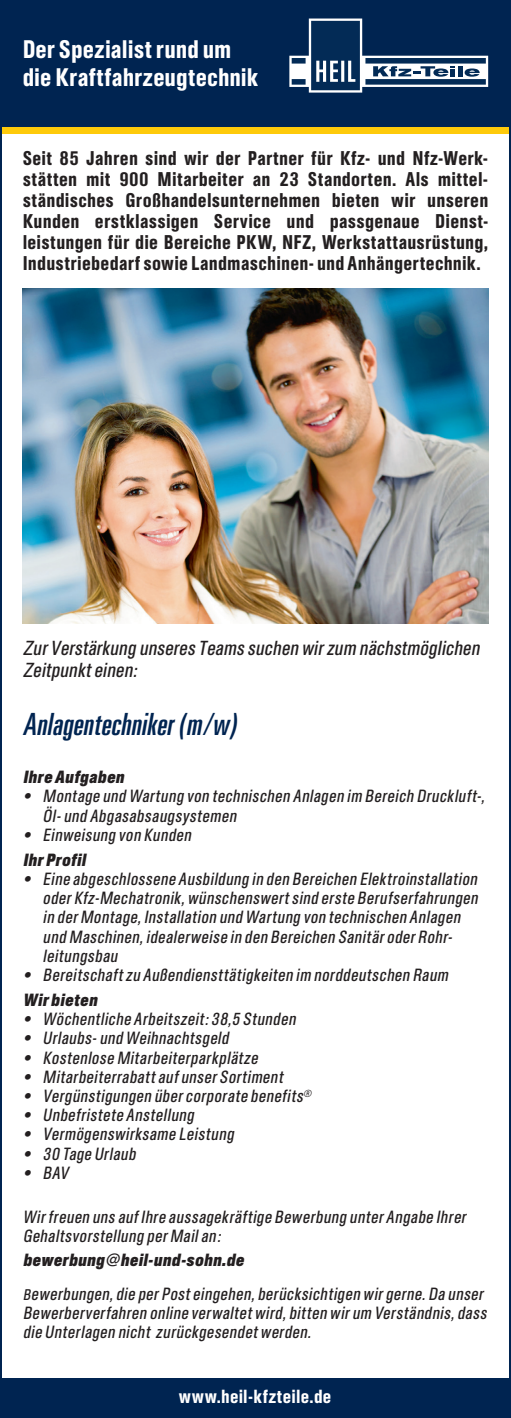
<style>
.page{position:relative;width:511px;height:1418px;background:#fff}
.page>*{position:absolute;margin:0;border:0;box-sizing:border-box;transform-origin:0 0}
.t1{font:italic 30px "Univers SB Ext Con";color:#002451}
.t2{font:23px/28px "Ad Grot Buch SB Med Con";letter-spacing:.005em;color:#fff}
.t3{font:italic 18.4px/22px "Ad Grot Buch SB Con";color:#231f20}
.t4{font:18px/21px "Ad Grot Buch SB Med Con";letter-spacing:.015em;color:#231f20;text-align:justify}
.t5{font:17.2px "Ad Grot Buch SB Med Con";letter-spacing:.015em;color:#fff}
.t6{font:italic 16px/19.2px "Ad Grot Buch SB Con";color:#231f20}
.t7{font:italic 16px "Ad Grot Buch SB Bol Con";color:#231f20}
.s1{font-size:14px}
</style>
<div class="page">
<div style="left:0;top:127px;width:510px;height:7px;background:#feca0a"></div>
<div style="left:0;top:1378px;width:510px;height:39px;background:#002451"></div>
<div style="left:0;top:0;width:510px;height:127px;background:#002451"></div>
<svg style="left:289px;top:19px;width:198px;height:74px"></svg>
<img style="left:23px;top:288px;width:465px;height:335px">
<h2 class="t2" style="left:23px;top:35px;width:237px">Der Spezialist rund um die Kraftfahrzeugtechnik</h2>
<p class="t4" style="left:23px;top:147px;width:466px">Seit 85 Jahren sind wir der Partner für Kfz- und Nfz-Werk&shy;stätten mit 900 Mitarbeiter an 23 Standorten. Als mittel&shy;ständisches Großhandelsunternehmen bieten wir unseren Kunden erstklassigen Service und passgenaue Dienst&shy;leistungen für die Bereiche PKW, NFZ, Werkstattausrüstung, Industriebedarf sowie Landmaschinen- und Anhängertechnik.</p>
<p class="t3" style="left:23px;top:636px;width:462px">ZurVerstärkung unseres Teams suchen wirzum nächstmöglichen<br>Zeitpunkteinen:</p>
<h1 class="t1" style="left:23px;top:705px;width:221px">Anlagentechniker(m/w)</h1>
<p class="t7" style="left:23px;top:767px;width:106px">Ihre Aufgaben</p>
<p class="t6" style="left:43px;top:786px;width:446px;text-indent:-20px">• Montage und Wartung von technischen Anlagen im Bereich Druckluft-,<br>Öl-und Abgasabsaugsystemen</p>
<p class="t6" style="left:23px;top:825px;width:173px">• Einweisung von Kunden</p>
<p class="t7" style="left:23px;top:849px;width:68px">IhrProfil</p>
<p class="t6" style="left:43px;top:869px;width:440px;text-indent:-20px">• Eine abgeschlossene Ausbildung in den Bereichen Elektroinstallation oderKfz-Mechatronik,wünschenswertsind erste Berufserfahrungen in derMontage,Installation und Wartung von technischen Anlagen und Maschinen,idealerweise in den Bereichen SanitäroderRohr&shy;leitungsbau</p>
<p class="t6" style="left:23px;top:965px;width:430px">• Bereitschaftzu Außendiensttätigkeiten im norddeutschen Raum</p>
<p class="t7" style="left:23px;top:989px;width:79px">Wirbieten</p>
<p class="t6" style="left:23px;top:1009px;width:278px">• Wöchentliche Arbeitszeit:38,5 Stunden</p>
<p class="t6" style="left:23px;top:1028px;width:211px">• Urlaubs-und Weihnachtsgeld</p>
<p class="t6" style="left:23px;top:1047px;width:240px">• Kostenlose Mitarbeiterparkplätze</p>
<p class="t6" style="left:23px;top:1066px;width:265px">• MitarbeiterrabattaufunserSortiment</p>
<p class="t6" style="left:23px;top:1086px;width:292px">• Vergünstigungen übercorporate benefits<sup>®</sup></p>
<p class="t6" style="left:23px;top:1105px;width:176px">• Unbefristete Anstellung</p>
<p class="t6" style="left:23px;top:1124px;width:216px">• Vermögenswirksame Leistung</p>
<p class="t6" style="left:23px;top:1143px;width:118px">• 30 Tage Urlaub</p>
<p class="t6" style="left:23px;top:1162px;width:50px">• BAV</p>
<p class="t6" style="left:23px;top:1206px;width:448px">Wirfreuen uns aufIhre aussagekräftige Bewerbung unterAngabe Ihrer<br>Gehaltsvorstellung perMailan:</p>
<p class="t7" style="left:23px;top:1249px;width:226px">bewerbung@heil-und-sohn.de</p>
<p class="t6" style="left:23px;top:1283px;width:468px"><span class="s1">B</span>ewerbungen,die perPosteingehen,berücksichtigen wirgerne.Da unser<br>Bewerberverfahren online verwaltetwird,bitten wirum Verständnis,dass die Unterlagen nicht zurückgesendetwerden.</p>
<p class="t5" style="left:179px;top:1385px;width:154px">www.heil-kfzteile.de</p>
</div>
